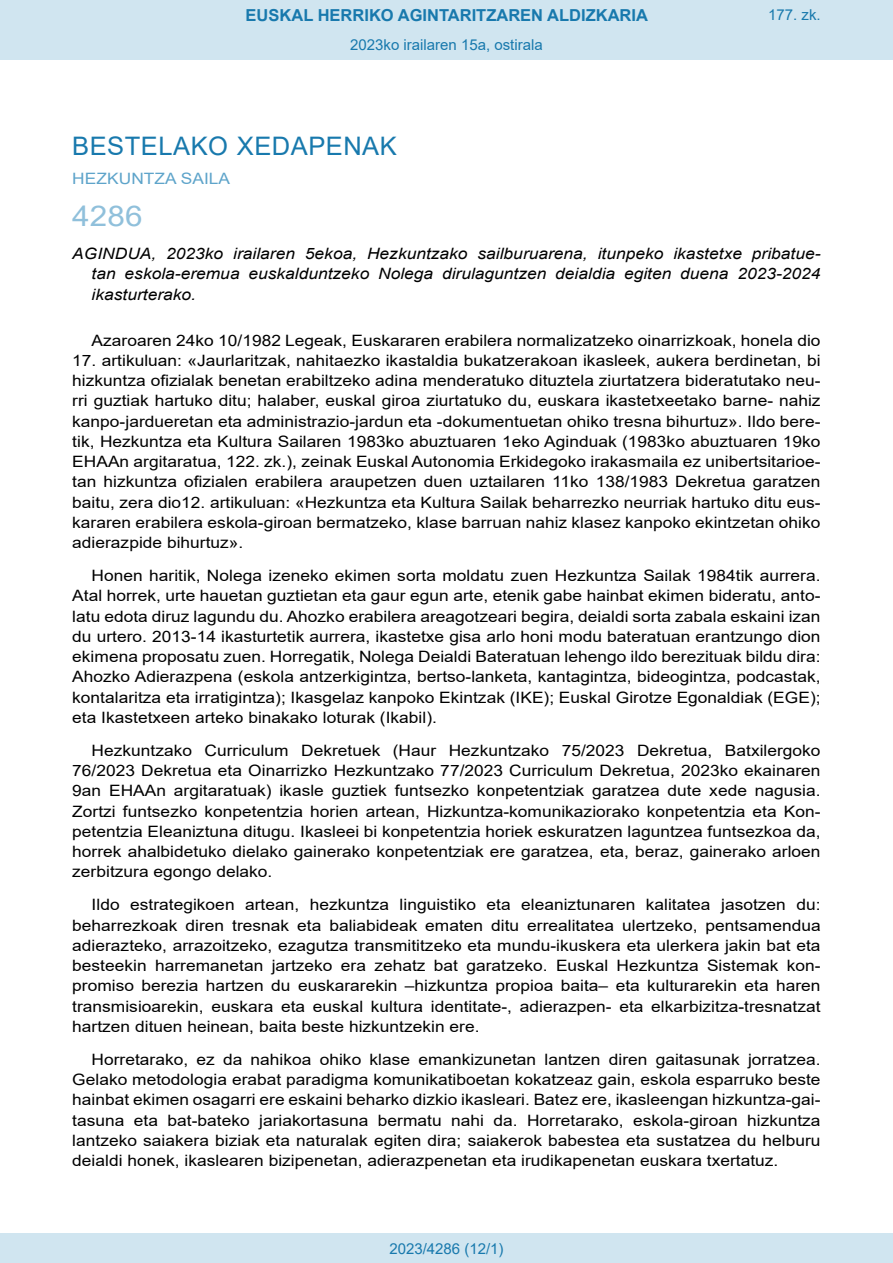
<style>
.page{position:relative;width:893px;height:1263px;background:#fff}
.page>*{position:absolute;margin:0;border:0;box-sizing:border-box;transform-origin:0 0}
.BOPVOrden{font:28.5px "Arial";color:#90c0db;scale:1.11 1}
.BOPVSeccion{font:25.5px "Arial";letter-spacing:.02em;color:#1879ad}
.t1{font:700 16.5px "Arial";color:#1879ad}
.BOPVDetalle{font:15.6px/20.2px "Arial";color:#000;text-align:justify;scale:1.11 1}
.BOPVTitulo{font:italic 15.6px/20.2px "Arial";color:#000;text-align:justify;scale:1.11 1}
.BOPVOrganismo{font:15.6px "Arial";letter-spacing:.005em;color:#5ea4ca;scale:1.11 1}
.Paginacion_Centro{font:15px "Arial";color:#1879ad}
</style>
<div class="page">
<div style="left:0;top:0;width:893px;height:60px;background:#d0e5f0"></div>
<div style="left:0;top:1233px;width:893px;height:30px;background:#d0e5f0"></div>
<p class="t1" style="left:246px;top:3px;width:404px">EUSKAL HERRIKO AGINTARITZAREN ALDIZKARIA</p>
<p class="Paginacion_Centro" style="left:350px;top:35px;width:194px">2023ko irailaren 15a, ostirala</p>
<p class="Paginacion_Centro" style="left:768px;top:5px;width:54px">177. zk.</p>
<p class="BOPVSeccion" style="left:72px;top:128px;width:326px">BESTELAKO XEDAPENAK</p>
<p class="BOPVOrganismo" style="left:72px;top:168px;width:144px">HEZKUNTZA SAILA</p>
<p class="BOPVOrden" style="left:72px;top:197px;width:65px">4286</p>
<p class="BOPVTitulo" style="left:92px;top:244px;width:658px;text-indent:-19px">AGINDUA, 2023ko irailaren 5ekoa, Hezkuntzako sailburuarena, itunpeko ikastetxe pribatue&shy;tan eskola-eremua euskalduntzeko Nolega dirulaguntzen deialdia egiten duena 2023-2024 ikasturterako.</p>
<p class="BOPVDetalle" style="left:92px;top:330px;width:658px">Azaroaren 24ko 10/1982 Legeak, Euskararen erabilera normalizatzeko oinarrizkoak, honela dio</p>
<p class="BOPVDetalle" style="left:72px;top:350px;width:676px">17. artikuluan: «Jaurlaritzak, nahitaezko ikastaldia bukatzerakoan ikasleek, aukera berdinetan, bi hizkuntza ofizialak benetan erabiltzeko adina menderatuko dituztela ziurtatzera bideratutako neu&shy;rri guztiak hartuko ditu; halaber, euskal giroa ziurtatuko du, euskara ikastetxeetako barne- nahiz kanpo-jardueretan eta administrazio-jardun eta -dokumentuetan ohiko tresna bihurtuz». Ildo bere&shy;tik, Hezkuntza eta Kultura Sailaren 1983ko abuztuaren 1eko Aginduak (1983ko abuztuaren 19ko EHAAn argitaratua, 122. zk.), zeinak Euskal Autonomia Erkidegoko irakasmaila ez unibertsitarioe&shy;tan hizkuntza ofizialen erabilera araupetzen duen uztailaren 11ko 138/1983 Dekretua garatzen baitu, zera dio12. artikuluan: «Hezkuntza eta Kultura Sailak beharrezko neurriak hartuko ditu eus&shy;kararen erabilera eskola-giroan bermatzeko, klase barruan nahiz klasez kanpoko ekintzetan ohiko adierazpide bihurtuz».</p>
<p class="BOPVDetalle" style="left:72px;top:565px;width:676px;text-indent:19px">Honen haritik, Nolega izeneko ekimen sorta moldatu zuen Hezkuntza Sailak 1984tik aurrera.<br>Atal horrek, urte hauetan guztietan eta gaur egun arte, etenik gabe hainbat ekimen bideratu, anto&shy;latu edota diruz lagundu du. Ahozko erabilera areagotzeari begira, deialdi sorta zabala eskaini izan du urtero. 2013-14 ikasturtetik aurrera, ikastetxe gisa arlo honi modu bateratuan erantzungo dion ekimena proposatu zuen. Horregatik, Nolega Deialdi Bateratuan lehengo ildo berezituak bildu dira:<br>Ahozko Adierazpena (eskola antzerkigintza, bertso-lanketa, kantagintza, bideogintza, podcastak, kontalaritza eta irratigintza); Ikasgelaz kanpoko Ekintzak (IKE); Euskal Girotze Egonaldiak (EGE); eta Ikastetxeen arteko binakako loturak (Ikabil).</p>
<p class="BOPVDetalle" style="left:72px;top:740px;width:676px;text-indent:19px">Hezkuntzako Curriculum Dekretuek (Haur Hezkuntzako 75/2023 Dekretua, Batxilergoko 76/2023 Dekretua eta Oinarrizko Hezkuntzako 77/2023 Curriculum Dekretua, 2023ko ekainaren 9an EHAAn argitaratuak) ikasle guztiek funtsezko konpetentziak garatzea dute xede nagusia.<br>Zortzi funtsezko konpetentzia horien artean, Hizkuntza-komunikaziorako konpetentzia eta Kon&shy;petentzia Eleaniztuna ditugu. Ikasleei bi konpetentzia horiek eskuratzen laguntzea funtsezkoa da, horrek ahalbidetuko dielako gainerako konpetentziak ere garatzea, eta, beraz, gainerako arloen zerbitzura egongo delako.</p>
<p class="BOPVDetalle" style="left:72px;top:895px;width:676px;text-indent:19px">Ildo estrategikoen artean, hezkuntza linguistiko eta eleaniztunaren kalitatea jasotzen du: beharrezkoak diren tresnak eta baliabideak ematen ditu errealitatea ulertzeko, pentsamendua adierazteko, arrazoitzeko, ezagutza transmititzeko eta mundu-ikuskera eta ulerkera jakin bat eta besteekin harremanetan jartzeko era zehatz bat garatzeko. Euskal Hezkuntza Sistemak kon&shy;promiso berezia hartzen du euskararekin –hizkuntza propioa baita– eta kulturarekin eta haren transmisioarekin, euskara eta euskal kultura identitate-, adierazpen- eta elkarbizitza-tresnatzat hartzen dituen heinean, baita beste hizkuntzekin ere.</p>
<p class="BOPVDetalle" style="left:72px;top:1049px;width:676px;text-indent:19px">Horretarako, ez da nahikoa ohiko klase emankizunetan lantzen diren gaitasunak jorratzea.<br>Gelako metodologia erabat paradigma komunikatiboetan kokatzeaz gain, eskola esparruko beste hainbat ekimen osagarri ere eskaini beharko dizkio ikasleari. Batez ere, ikasleengan hizkuntza-gai&shy;tasuna eta bat-bateko jariakortasuna bermatu nahi da. Horretarako, eskola-giroan hizkuntza lantzeko saiakera biziak eta naturalak egiten dira; saiakerok babestea eta sustatzea du helburu deialdi honek, ikaslearen bizipenetan, adierazpenetan eta irudikapenetan euskara txertatuz.</p>
<p class="Paginacion_Centro" style="left:389px;top:1238px;width:116px">2023/4286 (12/1)</p>
</div>
